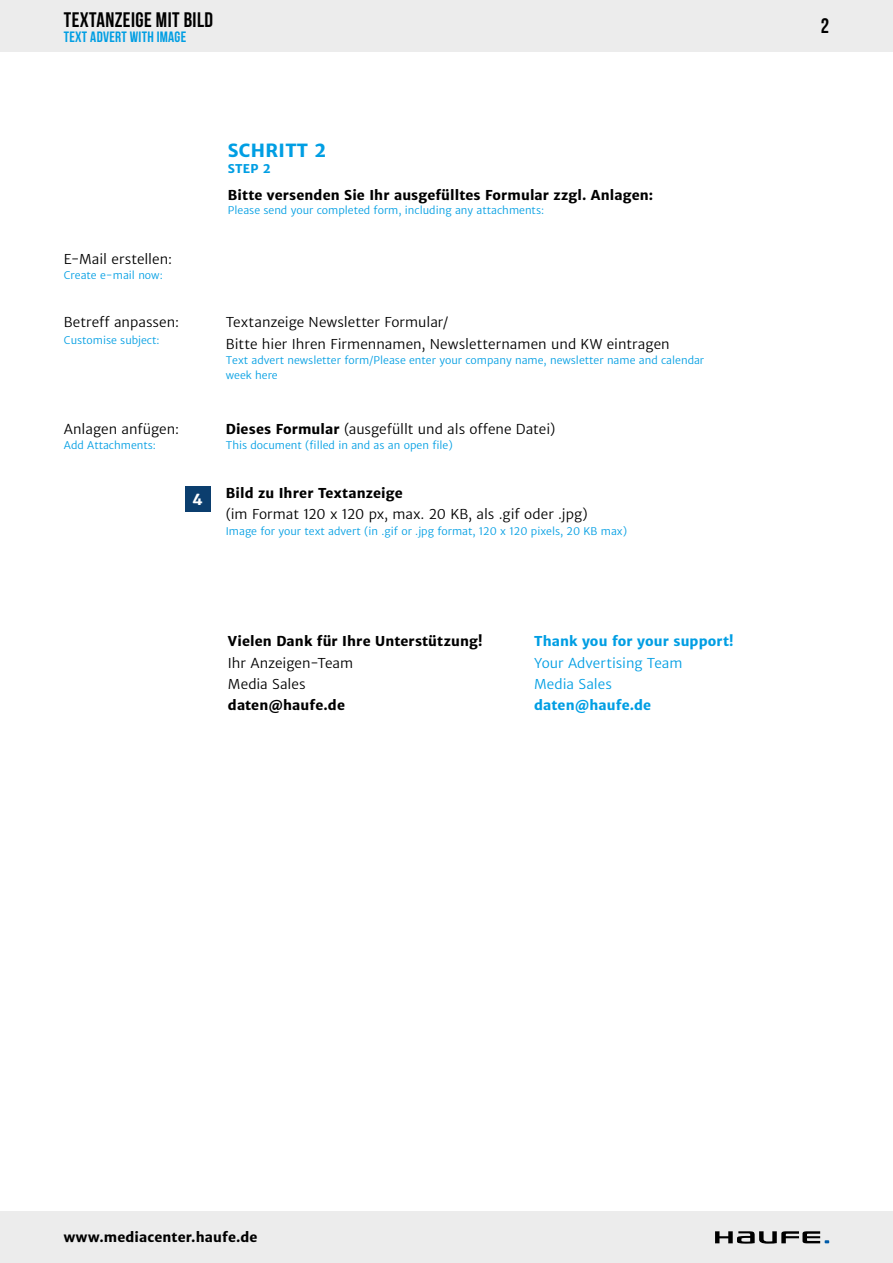
<style>
.page{position:relative;width:893px;height:1263px;background:#fff}
.page>*{position:absolute;margin:0;border:0;box-sizing:border-box;transform-origin:0 0}
.t1{font:700 21px "Bebas Neue";letter-spacing:.02em;color:#000}
.t2{font:700 18px "Haufe Merriweather Sans";letter-spacing:.02em;color:#009ee3}
.t3{font:700 15px "Bebas Neue";letter-spacing:.02em;color:#009ee3}
.t4{font:700 15px "Haufe Merriweather Sans";color:#fff}
.t5{font:13.5px/21.3px "Haufe Merriweather Sans Lt";color:#000}
.t6{font:700 13.5px "Haufe Merriweather Sans";letter-spacing:.01em;color:#000}
.t7{font:700 13.5px "Haufe Merriweather Sans";letter-spacing:.01em;color:#009ee3}
.t8{font:13.5px/21.3px "Haufe Merriweather Sans Lt";color:#009ee3}
.t9{font:700 12px "Haufe Merriweather Sans";color:#009ee3}
.t10{font:10.5px/15px "Haufe Merriweather Sans Lt";color:#009ee3}
.s1{font-family:"Haufe Merriweather Sans";font-weight:700}
</style>
<div class="page">
<div style="left:0;top:0;width:893px;height:51px;background:#ececec"></div>
<div style="left:0;top:1212px;width:893px;height:51px;background:#ececec"></div>
<svg style="left:715px;top:1231px;width:114px;height:13px"></svg>
<div style="left:185px;top:486px;width:25px;height:26px;background:#0b3e6e"></div>
<h1 class="t1" style="left:64px;top:8px;width:151px">TEXTANZEIGE MIT BILD</h1>
<h3 class="t3" style="left:64px;top:29px;width:124px">TEXT ADVERT WITH IMAGE</h3>
<p class="t5" style="left:64px;top:248px;width:110px">E-Mail erstellen:</p>
<p class="t10" style="left:64px;top:268px;width:100px">Create e-mail now:</p>
<h2 class="t2" style="left:228px;top:140px;width:100px">SCHRITT 2</h2>
<p class="t9" style="left:228px;top:161px;width:44px">STEP 2</p>
<p class="t6" style="left:228px;top:187px;width:427px">Bitte versenden Sie Ihr ausgefülltes Formular zzgl. Anlagen:</p>
<p class="t10" style="left:228px;top:202px;width:318px">Please send your completed form, including any attachments:</p>
<p class="t5" style="left:64px;top:312px;width:117px">Betreff anpassen:</p>
<p class="t5" style="left:226px;top:312px;width:445px">Textanzeige Newsletter Formular/<br>Bitte hier Ihren Firmennamen, Newsletternamen und KW eintragen</p>
<p class="t10" style="left:226px;top:352px;width:480px">Text advert newsletter form/Please enter your company name, newsletter name and calendar week here</p>
<p class="t10" style="left:64px;top:333px;width:97px">Customise subject:</p>
<p class="t5" style="left:64px;top:418px;width:117px">Anlagen anfügen:</p>
<p class="t5" style="left:226px;top:418px;width:331px"><span class="s1">Dieses Formular</span> (ausgefüllt und als offene Datei)</p>
<p class="t10" style="left:226px;top:438px;width:228px">This document (filled in and as an open file)</p>
<p class="t6" style="left:226px;top:484px;width:178px">Bild zu Ihrer Textanzeige</p>
<p class="t5" style="left:226px;top:503px;width:364px">(im Format 120 x 120 px, max. 20 KB, als .gif oder .jpg)</p>
<p class="t10" style="left:226px;top:524px;width:403px">Image for your text advert (in .gif or .jpg format, 120 x 120 pixels, 20 KB max)</p>
<p class="t10" style="left:64px;top:438px;width:94px">Add Attachments:</p>
<h3 class="t4" style="left:193px;top:490px;width:12px">4</h3>
<p class="t6" style="left:228px;top:633px;width:256px">Vielen Dank für Ihre Unterstützung!</p>
<p class="t5" style="left:228px;top:652px;width:127px">Ihr Anzeigen-Team<br>Media Sales</p>
<p class="t6" style="left:228px;top:697px;width:119px">daten@haufe.de</p>
<p class="t7" style="left:534px;top:633px;width:201px">Thank you for your support!</p>
<p class="t8" style="left:534px;top:652px;width:150px">Your Advertising Team<br>Media Sales</p>
<p class="t7" style="left:534px;top:697px;width:119px">daten@haufe.de</p>
<h1 class="t1" style="left:821px;top:15px;width:10px">2</h1>
<p class="t6" style="left:64px;top:1228px;width:195px">www.mediacenter.haufe.de</p>
</div>
